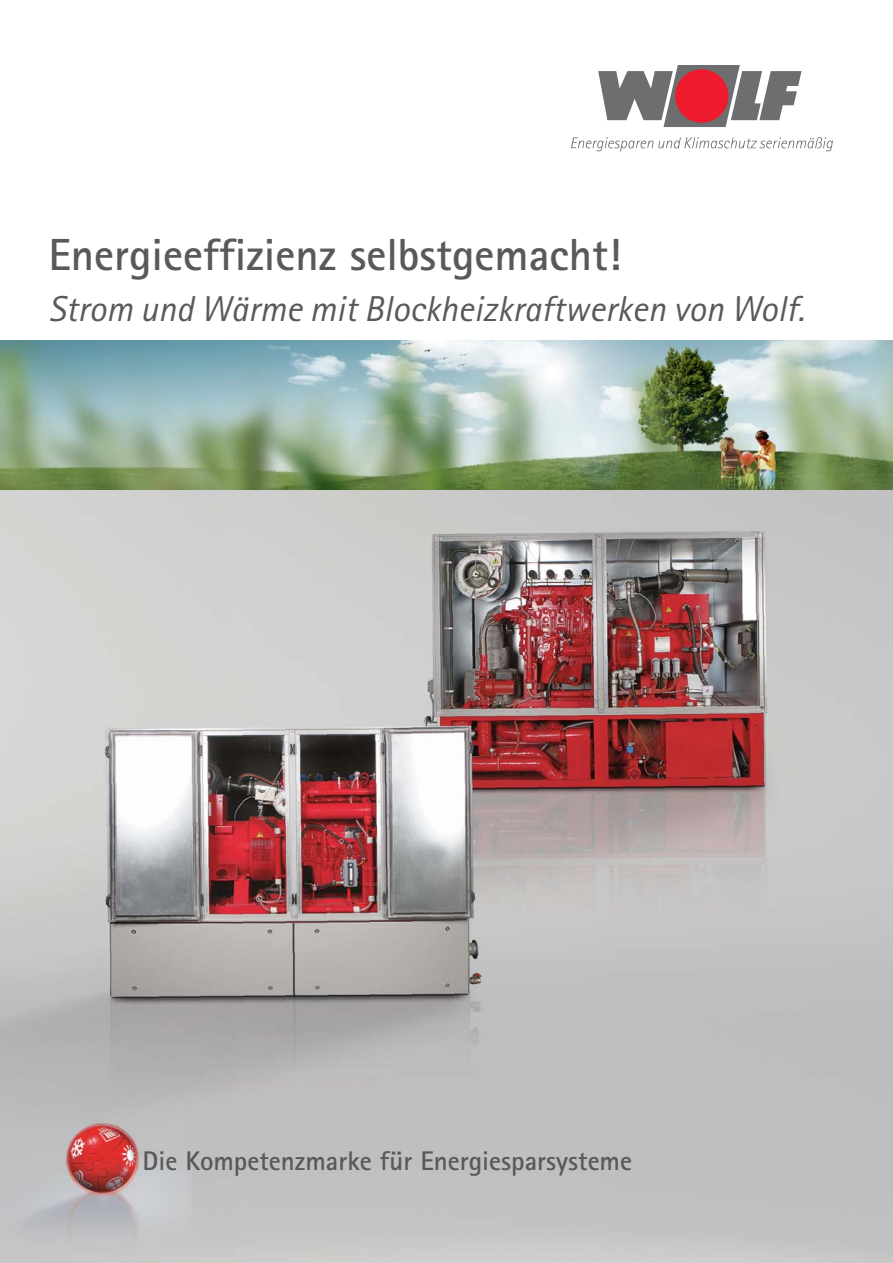
<style>
.page{position:relative;width:893px;height:1263px;background:#fff}
.page>*{position:absolute;margin:0;border:0;box-sizing:border-box;transform-origin:0 0}
.t1{font:700 45px "Rotis Sans Serif";color:#58595b}
.t2{font:italic 36px "Rotis Sans Serif";color:#58595b}
.t3{font:700 27px "Rotis Sans Serif";color:#58595b}
</style>
<div class="page">
<img style="left:0;top:489px;width:893px;height:774px">
<svg style="left:598px;top:65px;width:204px;height:62px"></svg>
<div style="left:675px;top:69px;width:53px;height:54px;background:#ed1b2d;border-radius:50%"></div>
<svg style="left:571px;top:137px;width:262px;height:15px"></svg>
<img style="left:0;top:340px;width:893px;height:149px">
<p class="t1" style="left:48px;top:239px;width:574px">Energieeffizienz selbstgemacht!</p>
<p class="t2" style="left:48px;top:296px;width:758px">Strom und Wärme mit Blockheizkraftwerken von Wolf.</p>
<p class="t3" style="left:143px;top:1151px;width:491px">Die Kompetenzmarke für Energiesparsysteme</p>
</div>
